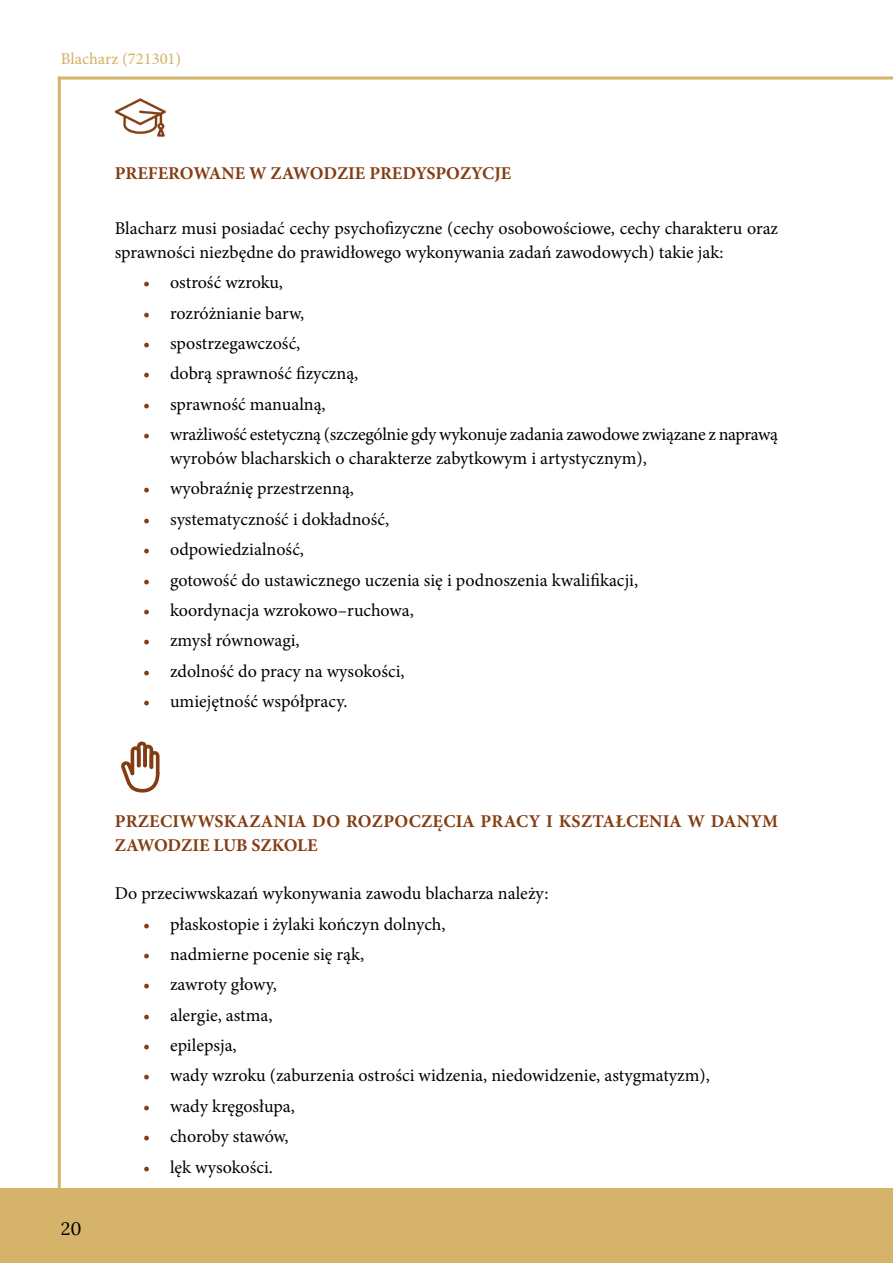
<style>
.page{position:relative;width:893px;height:1263px;background:#fff}
.page>*{position:absolute;margin:0;border:0;box-sizing:border-box;transform-origin:0 0}
.t1{font:18px/24px "Minion Pro";color:#000}
.t2{font:700 18px/24px "Minion Pro";color:#843d12}
.t3{font:18px "Lora";color:#000}
.t4{font:500 16.5px "Minion Pro";color:#d5b36b}
.s1{color:#843d12}
</style>
<div class="page">
<div style="left:0;top:1188px;width:893px;height:75px;background:#d5b36b"></div>
<hr style="left:58px;top:77px;width:3px;height:1113px;background:#d5b36b">
<hr style="left:58px;top:77px;width:835px;height:3px;background:#d5b36b">
<svg style="left:115px;top:98px;width:51px;height:39px"></svg>
<svg style="left:121px;top:741px;width:39px;height:51px"></svg>
<p class="t4" style="left:61px;top:48px;width:122px">Blacharz (721301)</p>
<p class="t2" style="left:115px;top:161px;width:398px">PREFEROWANE W ZAWODZIE PREDYSPOZYCJE</p>
<p class="t1" style="left:115px;top:216px;width:665px">Blacharz musi posiadać cechy psychofizyczne (cechy osobowościowe, cechy charakteru oraz sprawności niezbędne do prawidłowego wykonywania zadań zawodowych) takie jak:</p>
<p class="t1" style="left:143px;top:270px;width:141px"><span class="s1">•</span> ostrość wzroku,</p>
<p class="t1" style="left:143px;top:301px;width:163px"><span class="s1">•</span> rozróżnianie barw,</p>
<p class="t1" style="left:143px;top:331px;width:159px"><span class="s1">•</span> spostrzegawczość,</p>
<p class="t1" style="left:143px;top:362px;width:217px"><span class="s1">•</span> dobrą sprawność fizyczną,</p>
<p class="t1" style="left:143px;top:392px;width:184px"><span class="s1">•</span> sprawność manualną,</p>
<p class="t1" style="left:170px;top:422px;width:610px;text-indent:-27px"><span class="s1">•</span> wrażliwość estetyczną (szczególnie gdy wykonuje zadania zawodowe związane z naprawą wyrobów blacharskich o charakterze zabytkowym i artystycznym),</p>
<p class="t1" style="left:143px;top:477px;width:212px"><span class="s1">•</span> wyobraźnię przestrzenną,</p>
<p class="t1" style="left:143px;top:507px;width:248px"><span class="s1">•</span> systematyczność i dokładność,</p>
<p class="t1" style="left:143px;top:538px;width:162px"><span class="s1">•</span> odpowiedzialność,</p>
<p class="t1" style="left:143px;top:568px;width:496px"><span class="s1">•</span> gotowość do ustawicznego uczenia się i podnoszenia kwalifikacji,</p>
<p class="t1" style="left:143px;top:598px;width:272px"><span class="s1">•</span> koordynacja wzrokowo–ruchowa,</p>
<p class="t1" style="left:143px;top:629px;width:158px"><span class="s1">•</span> zmysł równowagi,</p>
<p class="t1" style="left:143px;top:659px;width:263px"><span class="s1">•</span> zdolność do pracy na wysokości,</p>
<p class="t1" style="left:143px;top:689px;width:206px"><span class="s1">•</span> umiejętność współpracy.</p>
<p class="t3" style="left:61px;top:1215px;width:22px">20</p>
<p class="t2" style="left:115px;top:809px;width:665px">PRZECIWWSKAZANIA DO ROZPOCZĘCIA PRACY I KSZTAŁCENIA W DANYM<br>ZAWODZIE LUB SZKOLE</p>
<p class="t1" style="left:115px;top:881px;width:435px">Do przeciwwskazań wykonywania zawodu blacharza należy:</p>
<p class="t1" style="left:143px;top:912px;width:304px"><span class="s1">•</span> płaskostopie i żylaki kończyn dolnych,</p>
<p class="t1" style="left:143px;top:942px;width:223px"><span class="s1">•</span> nadmierne pocenie się rąk,</p>
<p class="t1" style="left:143px;top:972px;width:135px"><span class="s1">•</span> zawroty głowy,</p>
<p class="t1" style="left:143px;top:1003px;width:131px"><span class="s1">•</span> alergie, astma,</p>
<p class="t1" style="left:143px;top:1033px;width:95px"><span class="s1">•</span> epilepsja,</p>
<p class="t1" style="left:143px;top:1064px;width:568px"><span class="s1">•</span> wady wzroku (zaburzenia ostrości widzenia, niedowidzenie, astygmatyzm),</p>
<p class="t1" style="left:143px;top:1094px;width:153px"><span class="s1">•</span> wady kręgosłupa,</p>
<p class="t1" style="left:143px;top:1124px;width:147px"><span class="s1">•</span> choroby stawów,</p>
<p class="t1" style="left:143px;top:1155px;width:131px"><span class="s1">•</span> lęk wysokości.</p>
</div>
